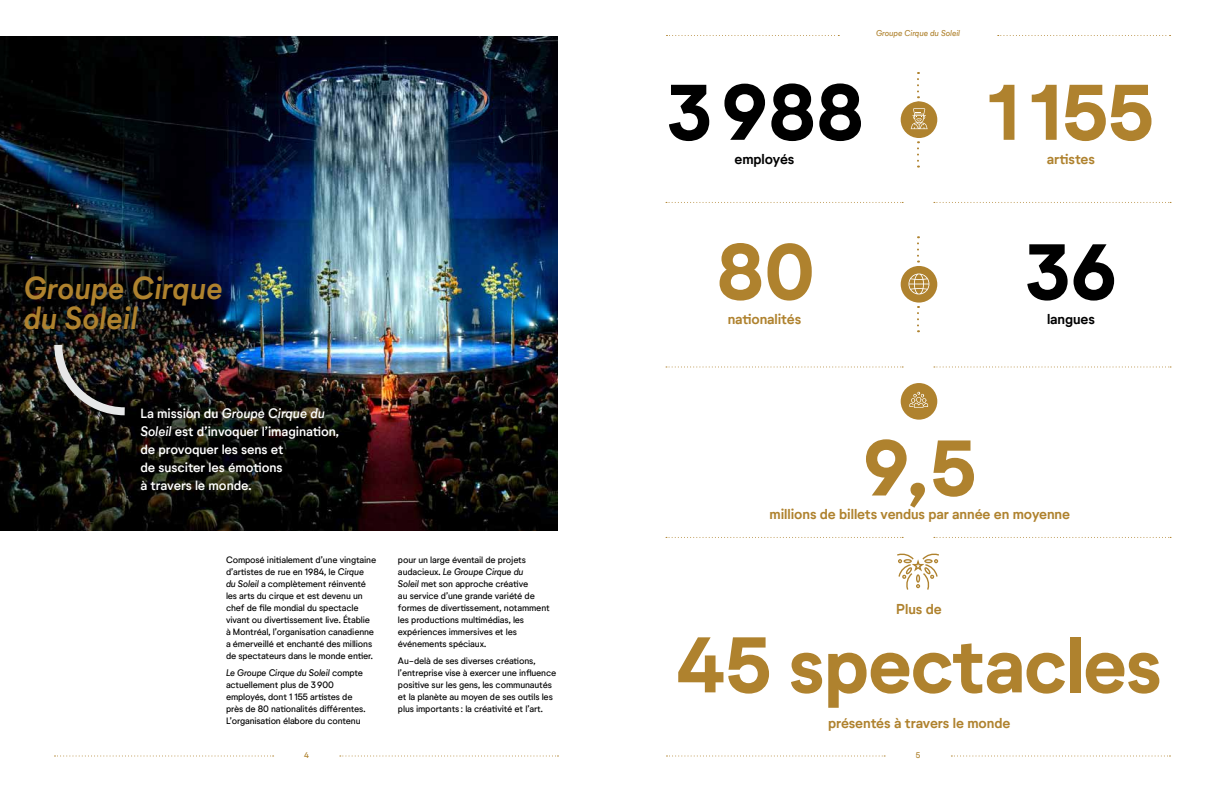
<style>
.page{position:relative;width:1224px;height:792px;background:#fff}
.page>*{position:absolute;margin:0;border:0;box-sizing:border-box;transform-origin:0 0}
.t1{font:700 77.8px "Neutrif Studio";letter-spacing:-.015em;color:#af822e}
.t2{font:700 77.8px "Neutrif Studio";color:#000}
.t3{font:italic 600 30px/30px "Neutrif Studio";color:#af822e}
.t4{font:600 14px "Neutrif Studio";letter-spacing:-.01em;color:#af822e}
.t5{font:600 14px "Neutrif Studio";letter-spacing:-.01em;color:#000}
.t6{font:500 13px/18px "Neutrif Studio";letter-spacing:-.01em;color:#fff}
.t7{font:9px/12px "Neutrif Studio";letter-spacing:-.015em;color:#000}
.t8{font:italic 8px "Neutrif Studio";color:#af822e}
.t9{font:8px "Neutrif Studio";color:#af822e}
.s1{font-style:italic}
</style>
<div class="page">
<svg style="left:666px;top:756px;width:219px;height:1px"></svg>
<svg style="left:54px;top:756px;width:220px;height:1px"></svg>
<svg style="left:951px;top:756px;width:220px;height:1px"></svg>
<svg style="left:340px;top:756px;width:219px;height:1px"></svg>
<svg style="left:917px;top:236px;width:2px;height:27px"></svg>
<img style="left:0;top:36px;width:558px;height:495px">
<img style="left:50px;top:337px;width:83px;height:82px">
<svg style="left:998px;top:35px;width:173px;height:1px"></svg>
<svg style="left:666px;top:35px;width:173px;height:1px"></svg>
<svg style="left:666px;top:366px;width:237px;height:1px"></svg>
<svg style="left:934px;top:366px;width:237px;height:1px"></svg>
<svg style="left:666px;top:202px;width:237px;height:1px"></svg>
<svg style="left:934px;top:202px;width:237px;height:1px"></svg>
<svg style="left:666px;top:537px;width:237px;height:1px"></svg>
<svg style="left:934px;top:537px;width:237px;height:1px"></svg>
<div style="left:901px;top:101px;width:36px;height:37px;background:#af822e;border-radius:50%"></div>
<div style="left:901px;top:266px;width:36px;height:37px;background:#af822e;border-radius:50%"></div>
<svg style="left:908px;top:274px;width:21px;height:21px"></svg>
<div style="left:901px;top:383px;width:36px;height:37px;background:#af822e;border-radius:50%"></div>
<svg style="left:909px;top:392px;width:19px;height:16px"></svg>
<svg style="left:897px;top:553px;width:42px;height:37px"></svg>
<svg style="left:917px;top:306px;width:2px;height:26px"></svg>
<svg style="left:917px;top:141px;width:2px;height:27px"></svg>
<svg style="left:911px;top:72px;width:17px;height:57px"></svg>
<h2 class="t3" style="left:24px;top:274px;width:201px">Groupe Cirque du Soleil</h2>
<h3 class="t6" style="left:140px;top:404px;width:200px">La mission du <span class="s1">Groupe Cirque du<br>Soleil</span> est d’invoquer l’imagination, de provoquer les sens et<br>de susciter les émotions<br>à travers le monde.</h3>
<p class="t7" style="left:226px;top:554px;width:152px">Composé initialement d’une vingtaine d’artistes de rue en 1984, le <span class="s1">Cirque<br>du Soleil</span> a complètement réinventé les arts du cirque et est devenu un chef de file mondial du spectacle vivant ou divertissement live. Établie à Montréal, l’organisation canadienne a émerveillé et enchanté des millions de spectateurs dans le monde entier.</p>
<p class="t7" style="left:226px;top:667px;width:141px"><span class="s1">Le Groupe Cirque du Soleil</span> compte actuellement plus de 3900 employés, dont 1 155 artistes de près de 80 nationalités différentes.<br>L’organisation élabore du contenu</p>
<p class="t7" style="left:398px;top:554px;width:153px">pour un large éventail de projets audacieux. <span class="s1">Le Groupe Cirque du<br>Soleil</span> met son approche créative<br>au service d’une grande variété de formes de divertissement, notamment les productions multimédias, les expériences immersives et les événements spéciaux.</p>
<p class="t7" style="left:398px;top:655px;width:160px">Au-delà de ses diverses créations, l’entreprise vise à exercer une influence positive sur les gens, les communautés et la planète au moyen de ses outils les plus importants: la créativité et l’art.</p>
<p class="t8" style="left:876px;top:28px;width:86px">Groupe Cirque du Soleil</p>
<h1 class="t2" style="left:667px;top:64px;width:199px">3988</h1>
<h3 class="t5" style="left:735px;top:151px;width:61px">employés</h3>
<h1 class="t1" style="left:988px;top:64px;width:167px">1 155</h1>
<h3 class="t4" style="left:1047px;top:151px;width:50px">artistes</h3>
<h1 class="t1" style="left:716px;top:224px;width:100px">80</h1>
<h3 class="t4" style="left:728px;top:310px;width:75px">nationalités</h3>
<h1 class="t2" style="left:1025px;top:224px;width:93px">36</h1>
<h3 class="t5" style="left:1047px;top:310px;width:49px">langues</h3>
<h1 class="t1" style="left:863px;top:420px;width:115px">9,5</h1>
<h3 class="t4" style="left:770px;top:505px;width:302px">millions de billets vendus par année en moyenne</h3>
<h3 class="t4" style="left:896px;top:601px;width:47px">Plus de</h3>
<h1 class="t1" style="left:677px;top:617px;width:487px">45 spectacles</h1>
<h3 class="t4" style="left:828px;top:714px;width:184px">présentés à travers le monde</h3>
<p class="t9" style="left:304px;top:750px;width:6px">4</p>
<p class="t9" style="left:916px;top:750px;width:6px">5</p>
</div>
